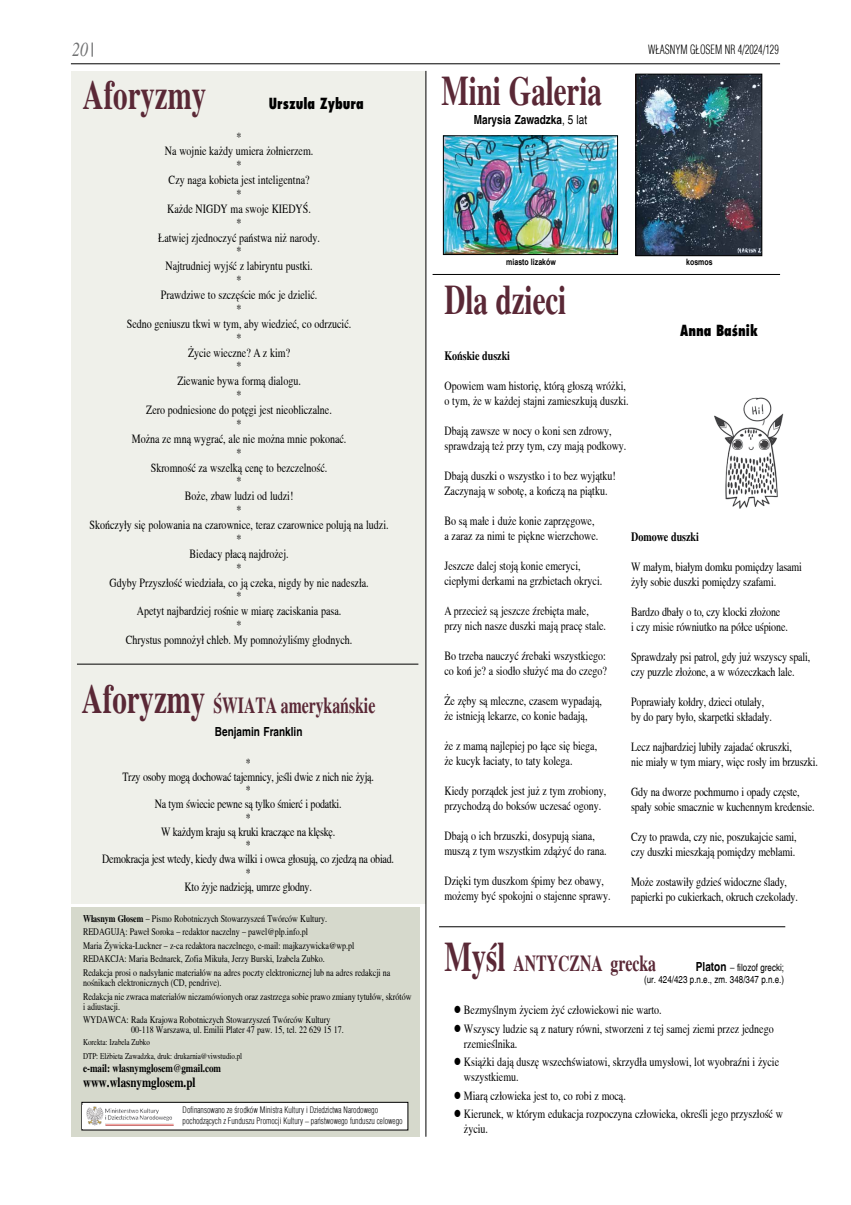
<style>
.page{position:relative;width:851px;height:1205px;background:#fff}
.page>*{position:absolute;margin:0;border:0;box-sizing:border-box;transform-origin:0 0}
.t1{font:700 41.25px "Toronto";color:#5a2836;scale:.7 1}
.t2{font:700 22.5px "Toronto";color:#5a2836;scale:.7 1}
.t3{font:italic 20px "Toronto";color:#707172;scale:.8 1}
.t4{font:800 15px "Fujiyama";color:#000;scale:.9 1}
.t5{font:700 13.75px "Toronto";color:#000;scale:.8 1}
.t6{font:12.5px/15px "Toronto";color:#000;scale:.8 1}
.t7{font:12.5px/13.8px "Toronto";letter-spacing:-.02em;color:#000;text-align:center;scale:.8 1}
.t8{font:700 12.5px "Switzerland";color:#000;scale:.8 1}
.t9{font:300 12.5px "Switzerland Cond";color:#000;scale:.8 1}
.t10{font:700 12.5px "Toronto";color:#000;scale:.8 1}
.t11{font:700 11.25px "Toronto";color:#000;scale:.8 1}
.t12{font:10px/13.5px "Toronto";color:#000;scale:.8 1}
.t13{font:10px "Switzerland";color:#000;scale:.8 1}
.t14{font:300 8.75px/10.5px "Switzerland Cond";color:#000;scale:.9 1}
.t15{font:8.75px/13.5px "Toronto";color:#000;scale:.8 1}
.t16{font:700 8.75px "Arial";color:#000;scale:.8 1}
.s1{font-size:41.25px}
.s2{font-weight:700}
.s3{font-family:"Toronto";font-weight:400}
.s4{font-weight:400}
.s5{font-weight:700;font-size:12.5px}
</style>
<div class="page">
<svg style="left:92px;top:43px;width:1px;height:14px"></svg>
<hr style="left:71px;top:64px;width:709px;height:1px;background:#000">
<div style="left:72px;top:907px;width:348px;height:229px;background:#d6d9cc"></div>
<div style="left:71px;top:72px;width:354px;height:832px;background:#eff0ea"></div>
<hr style="left:425px;top:71px;width:1px;height:1065px;background:#000">
<hr style="left:77px;top:664px;width:341px;height:1px;background:#000">
<hr style="left:432px;top:274px;width:348px;height:1px;background:#000">
<div style="left:81px;top:1102px;width:327px;height:28px;background:#fff;border:1px solid #000"></div>
<img style="left:82px;top:1105px;width:93px;height:24px">
<hr style="left:439px;top:926px;width:346px;height:1px;background:#000">
<img style="left:445px;top:138px;width:170px;height:115px">
<div style="left:443px;top:136px;width:174px;height:119px;border:1px solid #000"></div>
<img style="left:637px;top:76px;width:122px;height:178px">
<div style="left:635px;top:74px;width:126px;height:182px;border:1px solid #000"></div>
<img style="left:714px;top:397px;width:70px;height:112px">
<h3 class="t3" style="left:72px;top:38px;width:22px">20</h3>
<p class="t9" style="left:648px;top:42px;width:165px">W£ASNYM G£OSEM NR 4/2024/129</p>
<h1 class="t1" style="left:83px;top:71px;width:178px">Aforyzmy</h1>
<p class="t4" style="left:269px;top:93px;width:107px">Urszula Zybura</p>
<p class="t6" style="left:165px;top:130px;width:187px;line-height:13.8px;text-align:center">*<br>Na wojnie każdy umiera żołnierzem. *</p>
<p class="t6" style="left:169px;top:173px;width:178px;line-height:13.8px;text-align:center">Czy naga kobieta jest inteligentna? *</p>
<p class="t6" style="left:167px;top:202px;width:181px;line-height:13.8px;text-align:center">Każde NIGDY ma swoje KIEDYŚ. *</p>
<p class="t6" style="left:158px;top:230px;width:204px;line-height:13.8px;text-align:center">Łatwiej zjednoczyć państwa niż narody. *</p>
<p class="t6" style="left:165px;top:259px;width:186px;line-height:13.8px;text-align:center">Najtrudniej wyjść z labiryntu pustki. *</p>
<p class="t6" style="left:161px;top:288px;width:197px;line-height:13.8px;text-align:center">Prawdziwe to szczęście móc je dzielić. *</p>
<p class="t6" style="left:127px;top:317px;width:282px;line-height:13.8px;text-align:center">Sedno geniuszu tkwi w tym, aby wiedzieć, co odrzucić. *</p>
<p class="t6" style="left:188px;top:345px;width:129px;line-height:13.8px;text-align:center">Życie wieczne? A z kim? *</p>
<p class="t6" style="left:177px;top:374px;width:156px;line-height:13.8px;text-align:center">Ziewanie bywa formą dialogu. *</p>
<p class="t6" style="left:146px;top:403px;width:233px;line-height:13.8px;text-align:center">Zero podniesione do potęgi jest nieobliczalne. *</p>
<p class="t6" style="left:132px;top:432px;width:270px;line-height:13.8px;text-align:center">Można ze mną wygrać, ale nie można mnie pokonać. *</p>
<p class="t6" style="left:151px;top:460px;width:222px;line-height:13.8px;text-align:center">Skromność za wszelką cenę to bezczelność. *</p>
<p class="t6" style="left:185px;top:489px;width:137px;line-height:13.8px;text-align:center">Boże, zbaw ludzi od ludzi! *</p>
<p class="t6" style="left:90px;top:518px;width:375px;line-height:13.8px;text-align:center">Skończyły się polowania na czarownice, teraz czarownice polują na ludzi. *</p>
<p class="t6" style="left:189px;top:547px;width:125px;line-height:13.8px;text-align:center">Biedacy płacą najdrożej. *</p>
<p class="t6" style="left:109px;top:575px;width:325px;line-height:13.8px;text-align:center">Gdyby Przyszłość wiedziała, co ją czeka, nigdy by nie nadeszła. *</p>
<p class="t6" style="left:137px;top:604px;width:257px;line-height:13.8px;text-align:center">Apetyt najbardziej rośnie w miarę zaciskania pasa. *</p>
<p class="t6" style="left:126px;top:632px;width:284px">Chrystus pomnożył chleb. My pomnożyliśmy głodnych.</p>
<h2 class="t2" style="left:82px;top:693px;width:420px"><span class="s1">Aforyzmy</span> ŒWIATA amerykańskie</h2>
<p class="t8" style="left:215px;top:724px;width:111px">Benjamin Franklin</p>
<p class="t7" style="left:102px;top:756px;width:366px">*<br>Trzy osoby mogą dochować tajemnicy, jeśli dwie z nich nie żyją.<br>*<br>Na tym świecie pewne są tylko śmierć i podatki.<br>*<br>W każdym kraju są kruki kraczące na klęskę.<br>*<br>Demokracja jest wtedy, kiedy dwa wilki i owca głosują, co zjedzą na obiad. *<br>Kto żyje nadzieją, umrze głodny.</p>
<p class="t12" style="left:83px;top:911px;width:386px"><span class="s2">W³asnym G³osem</span> – Pismo Robotniczych Stowarzyszeñ Twórców Kultury.<br>REDAGUJ¥: Pawe³ Soroka – redaktor naczelny – pawel@plp.info.pl<br>Maria ¯ywicka-Luckner – z-ca redaktora naczelnego, e-mail: majkazywicka@wp.pl REDAKCJA: Maria Bednarek, Zofia Miku³a, Jerzy Burski, Izabela Zubko.<br>Redakcja prosi o nadsy³anie materia³ów na adres poczty elektronicznej lub na adres redakcji na</p>
<p class="t12" style="left:83px;top:976px;width:412px">noœnikach elektronicznych (CD, pendrive).<br>Redakcja nie zwraca materia³ów niezamówionych oraz zastrzega sobie prawo zmiany tytu³ów, skrótów</p>
<p class="t12" style="left:83px;top:999px;width:311px">i adiustacji.<br>WYDAWCA: Rada Krajowa Robotniczych Stowarzyszeñ Twórców Kultury</p>
<p class="t12" style="left:131px;top:1023px;width:267px">00-118 Warszawa, ul. Emilii Plater 47 paw. 15, tel. 22 629 15 17.</p>
<p class="t15" style="left:83px;top:1035px;width:200px">Korekta: Izabela Zubko<br>DTP: El¿bieta Zawadzka, druk: drukarnia@viwstudio.pl</p>
<p class="t11" style="left:83px;top:1062px;width:174px">e-mail: wlasnymglosem@gmail.com</p>
<p class="t5" style="left:83px;top:1074px;width:142px">www.wlasnymglosem.pl</p>
<p class="t14" style="left:182px;top:1105px;width:246px">Dofinansowano ze środków Ministra Kultury i Dziedzictwa Narodowego pochodzących z Funduszu Promocji Kultury <span class="s3">–</span> państwowego funduszu celowego</p>
<h1 class="t1" style="left:441px;top:67px;width:230px">Mini Galeria</h1>
<p class="t8" style="left:473px;top:112px;width:143px">Marysia Zawadzka<span class="s4">, 5 lat</span></p>
<p class="t16" style="left:506px;top:256px;width:64px">miasto lizaków</p>
<p class="t16" style="left:686px;top:256px;width:35px">kosmos</p>
<h1 class="t1" style="left:444px;top:276px;width:175px">Dla dzieci</h1>
<p class="t4" style="left:680px;top:320px;width:88px">Anna Baśnik</p>
<p class="t10" style="left:444px;top:349px;width:83px">Końskie duszki</p>
<p class="t6" style="left:444px;top:378px;width:232px">Opowiem wam historię, którą głoszą wróżki, o tym, że w każdej stajni zamieszkują duszki.</p>
<p class="t6" style="left:444px;top:423px;width:229px">Dbają zawsze w nocy o koni sen zdrowy, sprawdzają też przy tym, czy mają podkowy.</p>
<p class="t6" style="left:444px;top:468px;width:216px">Dbają duszki o wszystko i to bez wyjątku!<br>Zaczynają w sobotę, a kończą na piątku.</p>
<p class="t6" style="left:444px;top:513px;width:194px">Bo są małe i duże konie zaprzęgowe, a zaraz za nimi te piękne wierzchowe.</p>
<p class="t6" style="left:444px;top:558px;width:199px">Jeszcze dalej stoją konie emeryci, ciepłymi derkami na grzbietach okryci.</p>
<p class="t6" style="left:444px;top:603px;width:203px">A przecież są jeszcze źrebięta małe, przy nich nasze duszki mają pracę stale.</p>
<p class="t6" style="left:444px;top:648px;width:204px">Bo trzeba nauczyć źrebaki wszystkiego: co koń je? a siodło służyć ma do czego?</p>
<p class="t6" style="left:444px;top:693px;width:198px">Że zęby są mleczne, czasem wypadają, że istnieją lekarze, co konie badają,</p>
<p class="t6" style="left:444px;top:738px;width:192px">że z mamą najlepiej po łące się biega, że kucyk łaciaty, to taty kolega.</p>
<p class="t6" style="left:444px;top:783px;width:203px">Kiedy porządek jest już z tym zrobiony, przychodzą do boksów uczesać ogony.</p>
<p class="t6" style="left:444px;top:828px;width:204px">Dbają o ich brzuszki, dosypują siana, muszą z tym wszystkim zdążyć do rana.</p>
<p class="t6" style="left:444px;top:873px;width:209px">Dzięki tym duszkom śpimy bez obawy, możemy być spokojni o stajenne sprawy.</p>
<p class="t10" style="left:631px;top:530px;width:86px">Domowe duszki</p>
<p class="t6" style="left:631px;top:560px;width:215px">W małym, białym domku pomiędzy lasami żyły sobie duszki pomiędzy szafami.</p>
<p class="t6" style="left:631px;top:605px;width:197px">Bardzo dbały o to, czy klocki złożone<br>i czy misie równiutko na półce uśpione.</p>
<p class="t6" style="left:631px;top:650px;width:225px">Sprawdzały psi patrol, gdy już wszyscy spali, czy puzzle złożone, a w wózeczkach lale.</p>
<p class="t6" style="left:631px;top:695px;width:177px">Poprawiały kołdry, dzieci otulały, by do pary było, skarpetki składały.</p>
<p class="t6" style="left:631px;top:740px;width:235px">Lecz najbardziej lubiły zajadać okruszki,<br>nie miały w tym miary, więc rosły im brzuszki.</p>
<p class="t6" style="left:631px;top:785px;width:231px">Gdy na dworze pochmurno i opady częste, spały sobie smacznie w kuchennym kredensie.</p>
<p class="t6" style="left:631px;top:830px;width:208px">Czy to prawda, czy nie, poszukajcie sami, czy duszki mieszkają pomiędzy meblami.</p>
<p class="t6" style="left:631px;top:875px;width:210px">Może zostawiły gdzieś widoczne ślady, papierki po cukierkach, okruch czekolady.</p>
<h1 class="t1" style="left:444px;top:933px;width:88px">Myœl</h1>
<h2 class="t2" style="left:513px;top:950px;width:97px">ANTYCZNA</h2>
<h2 class="t2" style="left:610px;top:950px;width:66px">grecka</h2>
<p class="t13" style="left:695px;top:961px;width:112px"><span class="s5">Platon</span> – filozof grecki;</p>
<p class="t13" style="left:644px;top:973px;width:176px">(ur. 424/423 p.n.e., zm. 348/347 p.n.e.)</p>
<p class="t6" style="left:453px;top:1002px;width:261px">● Bezmyślnym życiem żyć człowiekowi nie warto.</p>
<p class="t6" style="left:464px;top:1021px;width:388px;text-indent:-10px">● Wszyscy ludzie są z natury równi, stworzeni z tej samej ziemi przez jednego rzemieślnika.</p>
<p class="t6" style="left:464px;top:1054px;width:395px;text-indent:-10px">● Książki dają duszę wszechświatowi, skrzydła umysłowi, lot wyobraźni i życie wszystkiemu.</p>
<p class="t6" style="left:453px;top:1088px;width:217px">● Miarą człowieka jest to, co robi z mocą.</p>
<p class="t6" style="left:464px;top:1106px;width:400px;text-indent:-10px">● Kierunek, w którym edukacja rozpoczyna człowieka, określi jego przyszłość w życiu.</p>
</div>
